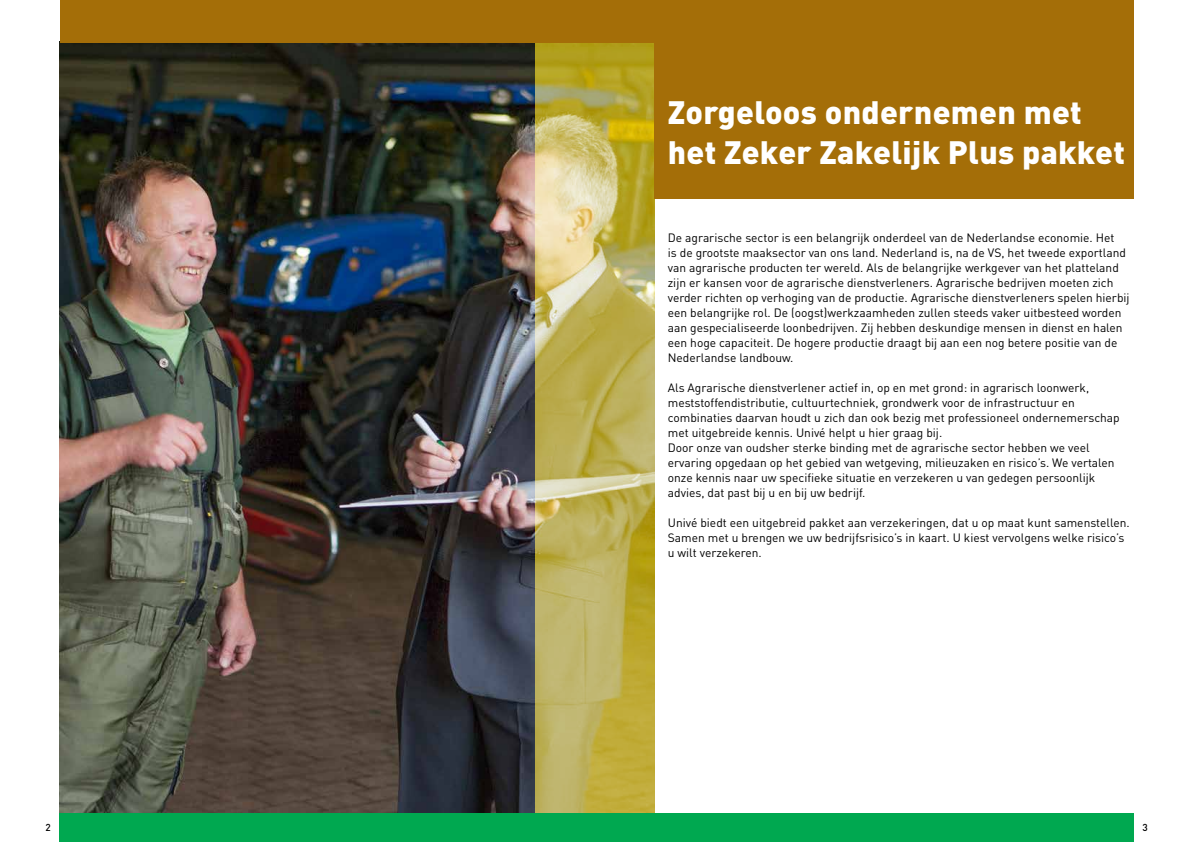
<style>
.page{position:relative;width:1191px;height:842px;background:#fff}
.page>*{position:absolute;margin:0;border:0;box-sizing:border-box;transform-origin:0 0}
.t1{font:900 32px/40px "DIN Pro";letter-spacing:.01em;color:#fff}
.t2{font:12px/15px "DIN Pro";color:#000}
.t3{font:500 10px "DIN Pro";color:#000}
</style>
<div class="page">
<img style="left:60px;top:43px;width:475px;height:771px">
<svg style="left:535px;top:43px;width:119px;height:771px;background:#c1b35a"></svg>
<div style="left:654px;top:0;width:479px;height:198px;background:#a46e08"></div>
<div style="left:595px;top:0;width:538px;height:43px;background:#a46e08"></div>
<div style="left:60px;top:0;width:535px;height:43px;background:#a46e08"></div>
<div style="left:60px;top:814px;width:1073px;height:28px;background:#00a850"></div>
<h1 class="t1" style="left:668px;top:91px;width:459px">Zorgeloos ondernemen met het Zeker Zakelijk Plus pakket</h1>
<p class="t2" style="left:668px;top:229px;width:463px">De agrarische sector is een belangrijk onderdeel van de Nederlandse economie. Het<br>is de grootste maaksector van ons land. Nederland is, na de VS, het tweede exportland van agrarische producten ter wereld. Als de belangrijke werkgever van het platteland zijn er kansen voor de agrarische dienstverleners. Agrarische bedrijven moeten zich verder richten op verhoging van de productie. Agrarische dienstverleners spelen hierbij een belangrijke rol. De (oogst)werkzaamheden zullen steeds vaker uitbesteed worden aan gespecialiseerde loonbedrijven. Zij hebben deskundige mensen in dienst en halen een hoge capaciteit. De hogere productie draagt bij aan een nog betere positie van de Nederlandse landbouw.</p>
<p class="t2" style="left:668px;top:379px;width:453px">Als Agrarische dienstverlener actief in, op en met grond: in agrarisch loonwerk, meststoffendistributie, cultuurtechniek, grondwerk voor de infrastructuur en combinaties daarvan houdt u zich dan ook bezig met professioneel ondernemerschap met uitgebreide kennis. Univé helpt u hier graag bij.<br>Door onze van oudsher sterke binding met de agrarische sector hebben we veel ervaring opgedaan op het gebied van wetgeving, milieuzaken en risico’s. We vertalen onze kennis naar uw specifieke situatie en verzekeren u van gedegen persoonlijk advies, dat past bij u en bij uw bedrijf.</p>
<p class="t2" style="left:668px;top:514px;width:463px">Univé biedt een uitgebreid pakket aan verzekeringen, dat u op maat kunt samenstellen.<br>Samen met u brengen we uw bedrijfsrisico’s in kaart. U kiest vervolgens welke risico’s u wilt verzekeren.</p>
<p class="t3" style="left:46px;top:821px;width:7px">2</p>
<p class="t3" style="left:1142px;top:821px;width:7px">3</p>
</div>
